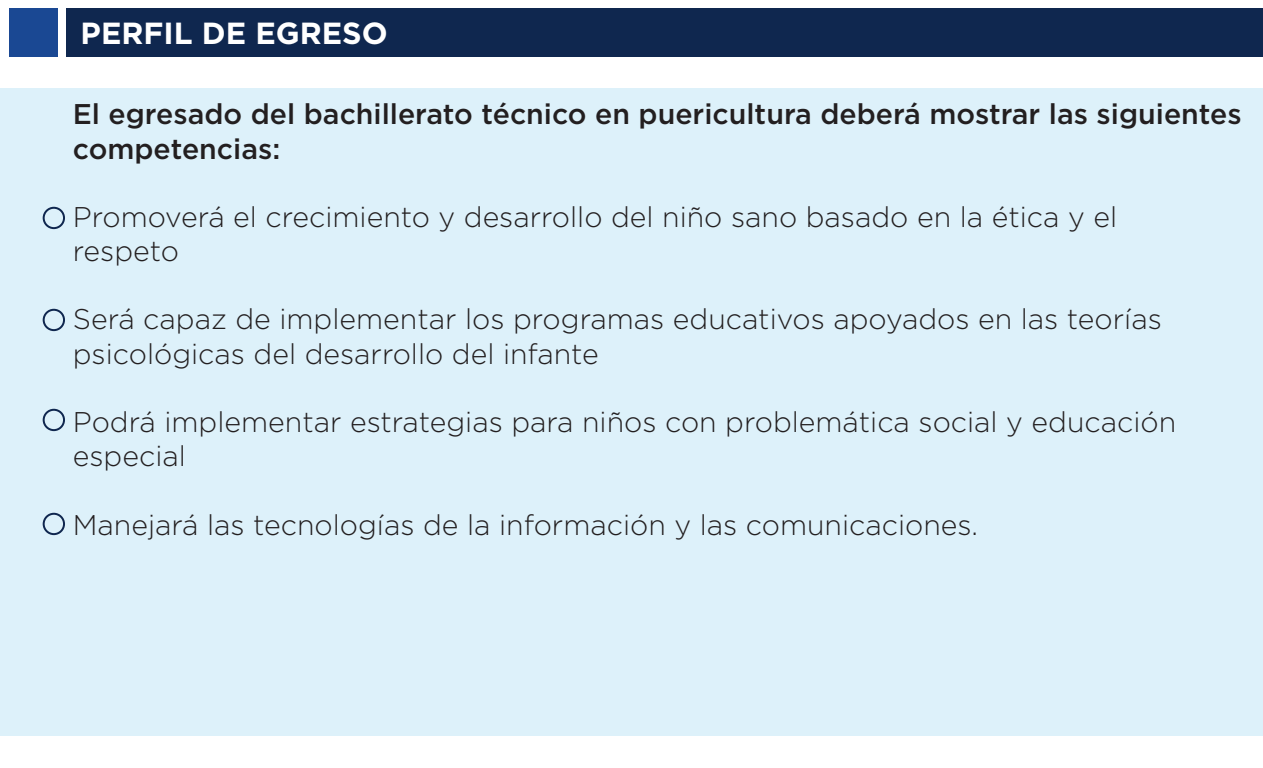
<style>
.page{position:relative;width:1263px;height:768px;background:#fff}
.page>*{position:absolute;margin:0;border:0;box-sizing:border-box;transform-origin:0 0}
.t1{font:700 30.6px "Gotham";color:#fff}
.t2{font:300 28.4px/34.2px "Gotham";color:#231f20}
.t3{font:500 28.4px/34.2px "Gotham";color:#231f20}
</style>
<div class="page">
<div style="left:0;top:88px;width:1263px;height:648px;background:#ddf1fa"></div>
<div style="left:66px;top:8px;width:1197px;height:49px;background:#0f274f"></div>
<div style="left:9px;top:8px;width:49px;height:49px;background:#1a4893"></div>
<div style="left:43px;top:207px;width:22px;height:22px;border:2px solid #0f274f;border-radius:50%"></div>
<div style="left:43px;top:409px;width:22px;height:22px;border:2px solid #0f274f;border-radius:50%"></div>
<div style="left:43px;top:309px;width:22px;height:22px;border:2px solid #0f274f;border-radius:50%"></div>
<div style="left:43px;top:513px;width:22px;height:22px;border:2px solid #0f274f;border-radius:50%"></div>
<p class="t1" style="left:81px;top:12px;width:309px">PERFIL DE EGRESO</p>
<p class="t3" style="left:73px;top:97px;width:1170px">El egresado del bachillerato técnico en puericultura deberá mostrar las siguientes competencias:</p>
<p class="t2" style="left:73px;top:199px;width:1045px">Promoverá el crecimiento y desarrollo del niño sano basado en la ética y el respeto</p>
<p class="t2" style="left:73px;top:302px;width:1090px">Será capaz de implementar los programas educativos apoyados en las teorías psicológicas del desarrollo del infante</p>
<p class="t2" style="left:73px;top:404px;width:1105px">Podrá implementar estrategias para niños con problemática social y educación especial</p>
<p class="t2" style="left:73px;top:507px;width:907px">Manejará las tecnologías de la información y las comunicaciones.</p>
</div>
